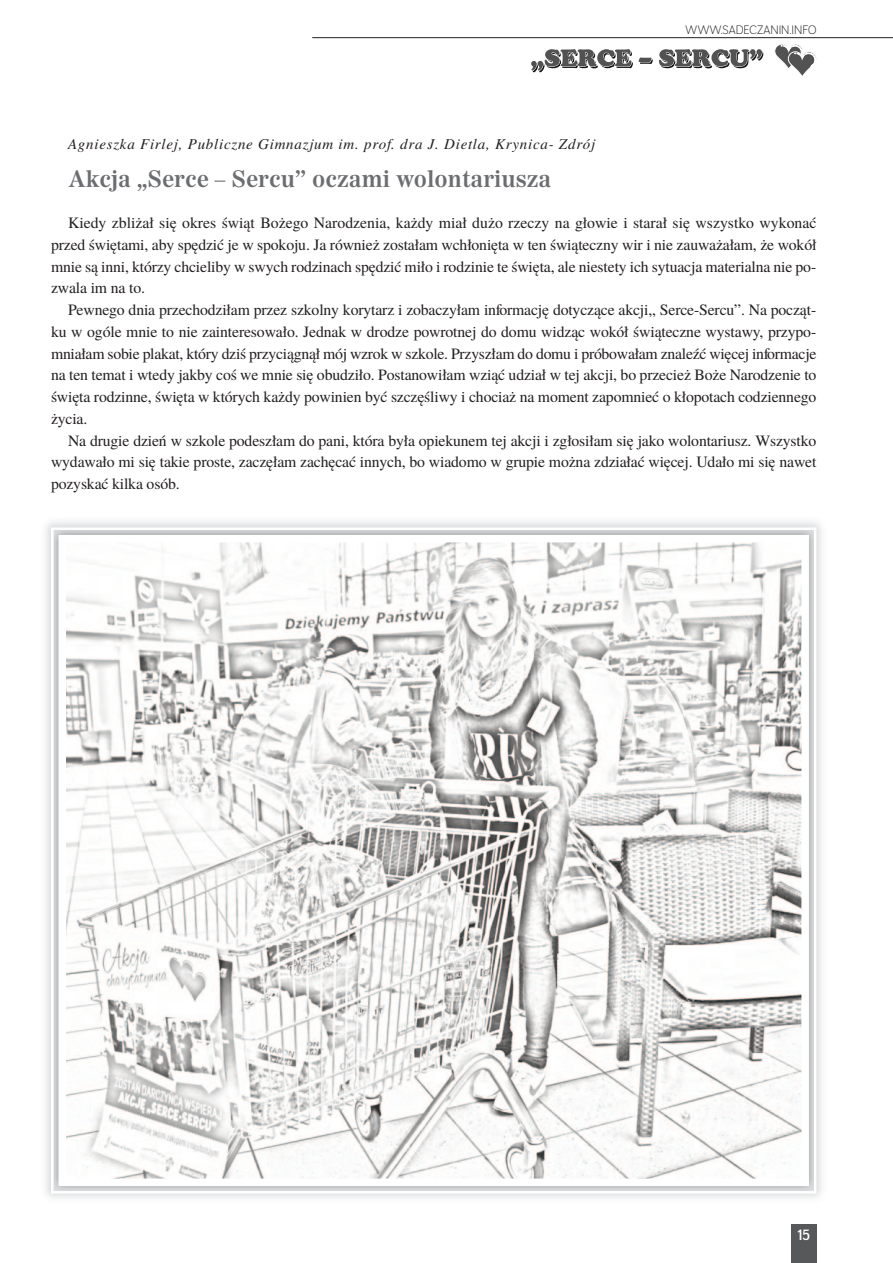
<style>
.page{position:relative;width:893px;height:1263px;background:#fff}
.page>*{position:absolute;margin:0;border:0;box-sizing:border-box;transform-origin:0 0}
.t1{font:700 22.5px "Worldwide CE";color:#6c6d70}
.t2{font:15.75px/21.8px "Te X Gyre Termes";letter-spacing:-.01em;color:#231f20;text-align:justify}
.t3{font:italic 15px "Te X Gyre Termes";letter-spacing:.05em;color:#231f20}
.t4{font:15px "Negotiate Rg";color:#fff}
.t5{font:12px "Negotiate Lt";color:#231f20}
</style>
<div class="page">
<hr style="left:312px;top:37px;width:581px;height:1px;background:#231f20">
<div style="left:791px;top:1225px;width:25px;height:38px;background:#57585a"></div>
<svg style="left:774px;top:44px;width:43px;height:32px"></svg>
<svg style="left:531px;top:49px;width:232px;height:24px"></svg>
<img style="left:45px;top:521px;width:777px;height:677px">
<img style="left:68px;top:544px;width:732px;height:633px">
<div style="left:51px;top:527px;width:765px;height:666px;border:3px solid #fff"></div>
<p class="t5" style="left:686px;top:25px;width:132px">WWW.SADECZANIN.INFO</p>
<p class="t3" style="left:68px;top:139px;width:529px">Agniesz ka Fir lej, Pu blicz ne Gim na zjum im. prof. dra J. Die tla, Kry ni ca - Zdrój</p>
<h1 class="t1" style="left:68px;top:170px;width:485px">Ak cja „Ser ce – Ser cu” ocza mi wo lon ta riu sza</h1>
<p class="t2" style="left:51px;top:214px;width:767px;text-indent:17px">Kie dy zbli żał się okres świąt Bo że go Na ro dze nia, ka żdy miał du żo rze czy na gło wie i sta rał się wszyst ko wy ko nać przed świę ta mi, aby spę dzić je w spo ko ju. Ja rów nież zo sta łam wchło nię ta w ten świą tecz ny wir i nie za uwa ża łam, że wo kół mnie są in ni, któ rzy chcie li by w swych ro dzi nach spę dzić mi ło i ro dzi nie te świę ta, ale nie ste ty ich sy tu acja ma te rial na nie po - zwa la im na to.</p>
<p class="t2" style="left:51px;top:301px;width:767px;text-indent:17px">Pew ne go dnia prze cho dzi łam przez szkol ny ko ry tarz i zo ba czy łam in for ma cję do ty czą ce ak cji,, Ser ce -Ser cu”. Na po cząt - ku w ogó le mnie to nie za in te re so wa ło. Jed nak w dro dze po wrot nej do do mu wi dząc wo kół świą tecz ne wy sta wy, przy po - mnia łam so bie pla kat, któ ry dziś przy cią gnął mój wzrok w szko le. Przy szłam do do mu i pró bo wa łam zna leźć wię cej in for ma cje na ten te mat i wte dy jak by coś we mnie się obu dzi ło. Po sta no wi łam wziąć udział w tej ak cji, bo prze cież Bo że Na ro dze nie to świę ta ro dzin ne, świę ta w któ rych ka żdy po wi nien być szczę śli wy i cho ciaż na mo ment za po mnieć o kło po tach co dzien ne go ży cia.</p>
<p class="t2" style="left:51px;top:431px;width:767px;text-indent:17px">Na dru gie dzień w szko le po de szłam do pa ni, któ ra by ła opie ku nem tej ak cji i zgło si łam się ja ko wo lon ta riusz. Wszyst ko wy da wa ło mi się ta kie pro ste, za czę łam za chę cać in nych, bo wia do mo w gru pie mo żna zdzia łać wię cej. Uda ło mi się na wet po zy skać kil ka osób.</p>
<p class="t4" style="left:797px;top:1229px;width:14px">15</p>
</div>
